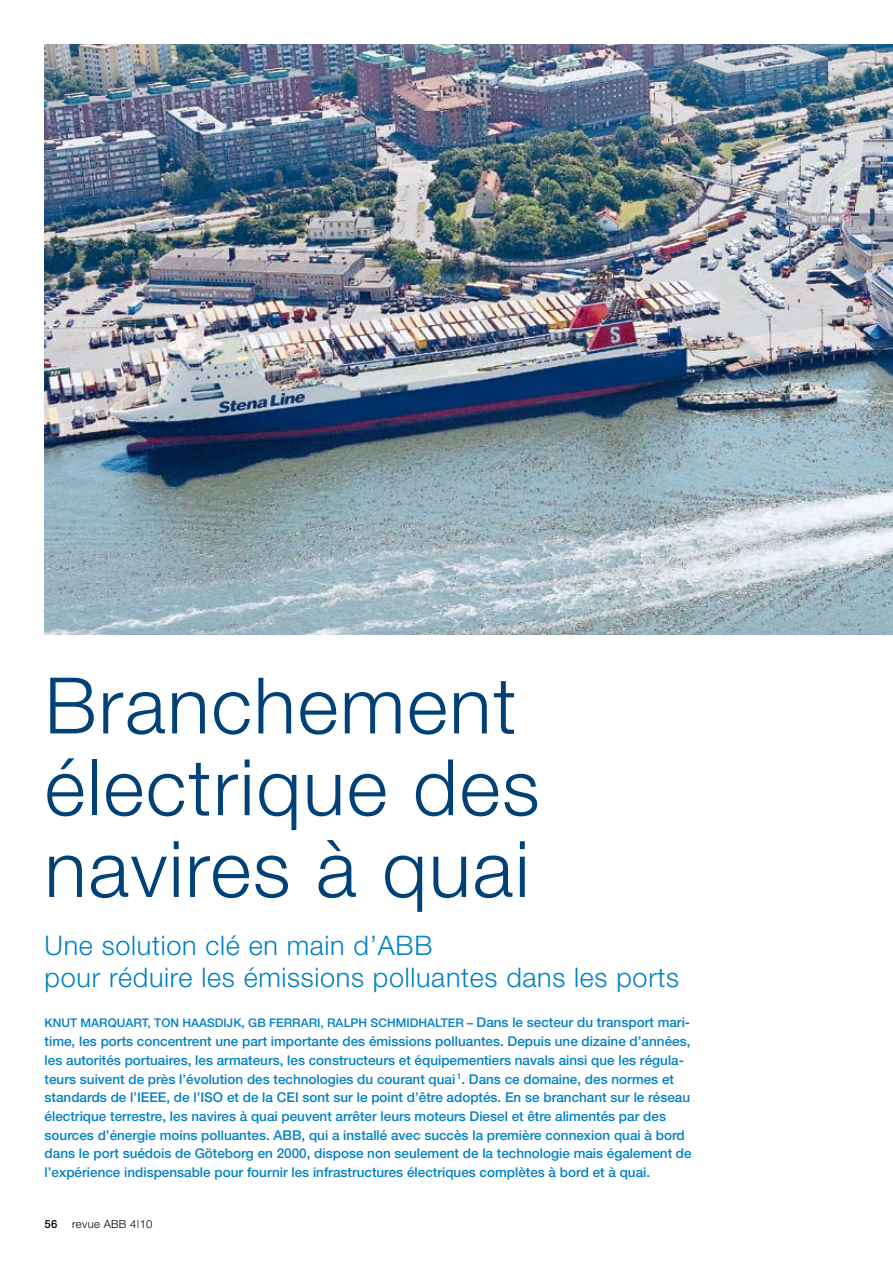
<style>
.page{position:relative;width:893px;height:1263px;background:#fff}
.page>*{position:absolute;margin:0;border:0;box-sizing:border-box;transform-origin:0 0}
.t1{font:300 78px/81.8px "Helvetica Neue";letter-spacing:.025em;color:#004178}
.t2{font:300 27px/31.5px "Helvetica Neue";letter-spacing:.025em;color:#0081c6}
.t3{font:500 13.5px/18.8px "Helvetica Neue";color:#0081c6}
.t4{font:500 12px "Helvetica Neue";color:#0081c6}
.t5{font:300 11.25px "Helvetica Neue";letter-spacing:.03em;color:#000}
.t6{font:500 11.25px "Helvetica Neue";color:#000}
.s1{font-size:12px}
</style>
<div class="page">
<img style="left:45px;top:45px;width:848px;height:589px">
<h1 class="t1" style="left:45px;top:663px;width:496px">Branchement électrique des navires à quai</h1>
<h2 class="t2" style="left:45px;top:929px;width:636px">Une solution clé en main d’ABB<br>pour réduire les émissions polluantes dans les ports</h2>
<p class="t3" style="left:45px;top:1013px;width:647px;text-indent:362px"><span class="s1">idhalter –</span> Dans le secteur du transport mari&shy;time, les ports concentrent une part importante des émissions polluantes. Depuis une dizaine d’années, les autorités portuaires, les armateurs, les constructeurs et équipementiers navals ainsi que les régula&shy;teurs suivent de près l’évolution des technologies du courant quai <sup>1</sup>. Dans ce domaine, des normes et standards de l’IEEE</p>
<p class="t4" style="left:45px;top:1016px;width:308px">Knut Marquart, To n Haasd ij k, GB Ferrari, Ralph</p>
<p class="t4" style="left:371px;top:1016px;width:18px">Schm</p>
<p class="t3" style="left:45px;top:1088px;width:649px;text-indent:122px">, de l’ISO et de la CEI sont sur le point d’être adoptés. En se branchant sur le réseau électrique terrestre, les navires à quai peuvent arrêter leurs moteurs Diesel et être alimentés par des sources d’énergie moins polluantes. ABB, qui a installé avec succès la première connexion quai à bord dans le port suédois de Göteborg en 2000, dispose non seulement de la technologie mais également de l’expérience indispensable pour fournir les infrastructures électriques complètes à bord et à quai.</p>
<p class="t6" style="left:45px;top:1217px;width:14px">56</p>
<p class="t5" style="left:72px;top:1217px;width:82px">revue ABB 4|10</p>
</div>
